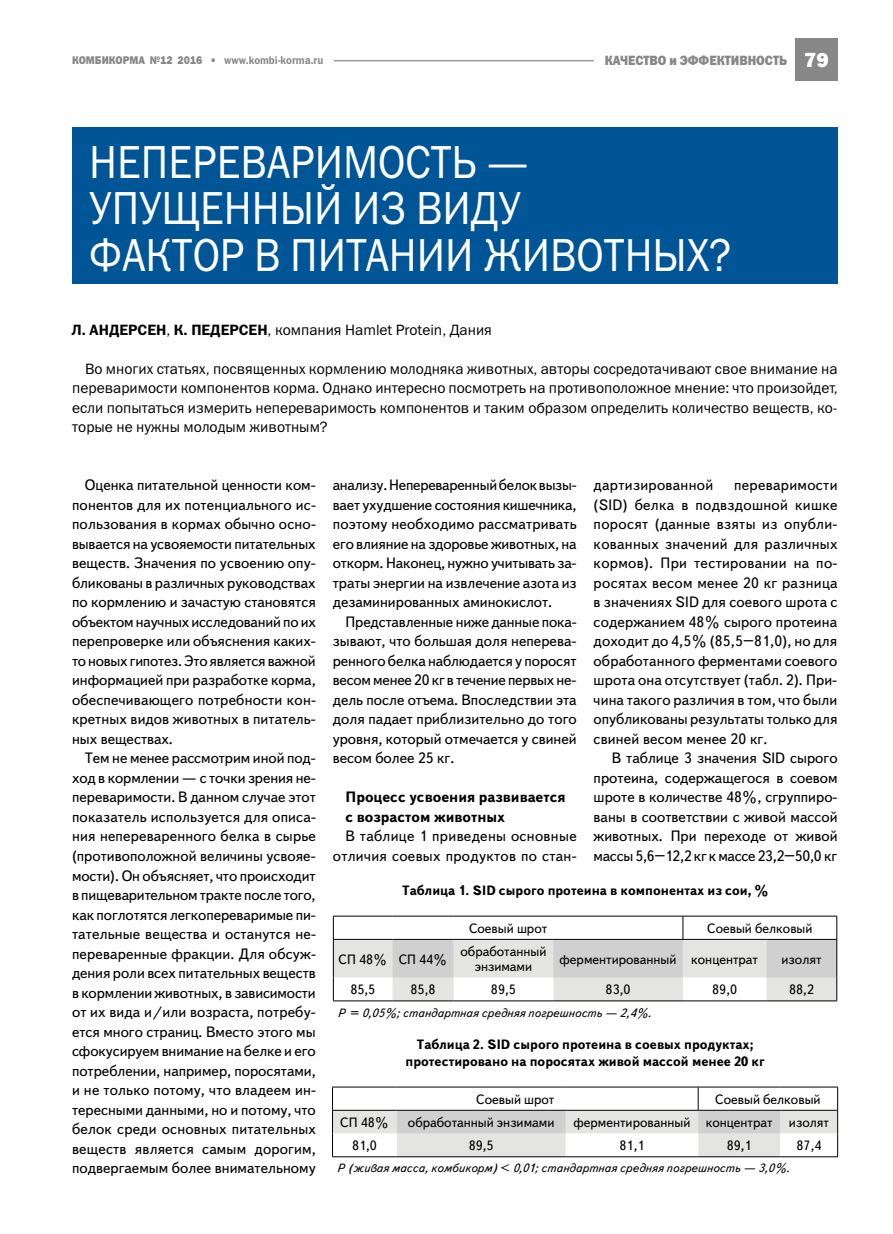
<style>
.page{position:relative;width:893px;height:1234px;background:#fff}
.page>*{position:absolute;margin:0;border:0;box-sizing:border-box;transform-origin:0 0}
.t1{font:46.5px/46.5px "Franklin Gothic Book C";color:#fff;scale:.9 1}
.t2{font:15px/19.5px "Text Book C";color:#000;text-align:justify}
.t3{font:15px/19.5px "Franklin Gothic Book C";color:#000;text-align:justify}
.t4{font:15px/19.5px "Text Book C";letter-spacing:.02em;color:#000;text-align:right}
.t5{font:700 15px/19.5px "Text Book C";color:#000}
.t6{font:13.5px/15px "Text Book C";color:#000;text-align:center}
.t7{font:700 13.5px/16.5px "Text Book C";color:#000;text-align:center}
.t8{font:13.5px "Franklin Gothic Heavy C";color:#878787;scale:.9 1}
.t9{font:italic 12px "Text Book C";color:#000}
.t10{font:11.25px "Franklin Gothic Demi C";color:#878787;scale:.9 1}
.t11{font:11.25px "Franklin Gothic Heavy C";color:#878787;scale:.9 1}
.s1{font-family:"Franklin Gothic Heavy C"}
.s2{font-family:"Franklin Gothic";font-weight:800;font-size:21px;color:#fff}
.s3{font-family:"Franklin Gothic Demi ITC"}
.s4{font-family:"Franklin Gothic Demi C"}
</style>
<div class="page">
<div style="left:795px;top:38px;width:43px;height:43px;background:#878787"></div>
<hr style="left:334px;top:60px;width:260px;height:1px;background:#9d9c9c">
<div style="left:72px;top:128px;width:766px;height:156px;background:#005597"></div>
<hr style="left:333px;top:915px;width:59px;height:1px;background:#000">
<hr style="left:392px;top:915px;width:62px;height:1px;background:#000">
<hr style="left:454px;top:915px;width:99px;height:1px;background:#000">
<hr style="left:553px;top:915px;width:130px;height:1px;background:#000">
<hr style="left:683px;top:915px;width:83px;height:1px;background:#000">
<hr style="left:766px;top:915px;width:71px;height:1px;background:#000">
<svg style="left:333px;top:916px;width:504px;height:84px"></svg>
<hr style="left:333px;top:1000px;width:59px;height:1px;background:#000">
<hr style="left:392px;top:1000px;width:62px;height:1px;background:#000">
<hr style="left:454px;top:1000px;width:99px;height:1px;background:#000">
<hr style="left:553px;top:1000px;width:130px;height:1px;background:#000">
<hr style="left:683px;top:1000px;width:83px;height:1px;background:#000">
<hr style="left:766px;top:1000px;width:71px;height:1px;background:#000">
<hr style="left:332px;top:1086px;width:65px;height:1px;background:#000">
<hr style="left:397px;top:1086px;width:169px;height:1px;background:#000">
<hr style="left:566px;top:1086px;width:132px;height:1px;background:#000">
<hr style="left:698px;top:1086px;width:82px;height:1px;background:#000">
<hr style="left:780px;top:1086px;width:58px;height:1px;background:#000">
<svg style="left:332px;top:1087px;width:506px;height:69px"></svg>
<hr style="left:332px;top:1156px;width:65px;height:1px;background:#000">
<hr style="left:397px;top:1156px;width:169px;height:1px;background:#000">
<hr style="left:566px;top:1156px;width:132px;height:1px;background:#000">
<hr style="left:698px;top:1156px;width:82px;height:1px;background:#000">
<hr style="left:780px;top:1156px;width:58px;height:1px;background:#000">
<p class="t11" style="left:72px;top:54px;width:42px">КОМБИКО</p>
<p class="t10" style="left:123px;top:54px;width:224px"><span class="s1">РМА №12 2016 •</span> www.kombi-korma.ru</p>
<p class="t8" style="left:605px;top:53px;width:250px">качество и эффективность <span class="s2">79</span></p>
<h1 class="t1" style="left:89px;top:138px;width:715px">НЕПЕРЕВАРИМОСТЬ —<br>УПУЩЕННЫЙ ИЗ ВИДУ<br>ФАКТОР В ПИТАНИИ ЖИВОТНЫХ?</h1>
<p class="t3" style="left:72px;top:319px;width:422px"><span class="s3">Л. АНДЕРСЕН</span>, <span class="s4">К. ПЕДЕРСЕН</span>, компания Hamlet Protein, Дания</p>
<p class="t3" style="left:72px;top:359px;width:767px;text-indent:13px">Во многих статьях, посвященных кормлению молодняка животных, авторы сосредотачивают свое внимание на переваримости компонентов корма. Однако интересно посмотреть на противоположное мнение: что произойдет, если попытаться измерить непереваримость компонентов и таким образом определить количество веществ, ко&shy;торые не нужны молодым животным?</p>
<p class="t2" style="left:72px;top:475px;width:245px;text-indent:13px">Оценка питательной ценности ком&shy;понентов для их потенциального ис&shy;пользования в кормах обычно осно&shy;вывается на усвояемости питательных веществ. Значения по усвоению опу&shy;бликованы в различных руководствах по кормлению и зачастую становятся объектом научных исследований по их перепроверке или объяснения каких&shy;то новых гипотез. Это является важной информацией при разработке корма, обеспечивающего потребности кон&shy;кретных видов животных в питатель&shy;ных веществах.</p>
<p class="t2" style="left:72px;top:748px;width:245px;text-indent:13px">Тем не менее рассмотрим иной под&shy;ход в кормлении — с точки зрения не&shy;переваримости. В данном случае этот показатель используется для описа&shy;ния непереваренного белка в сырье (противоположной величины усвояе&shy;мости). Он объясняет, что происходит в пищеварительном тракте после того, как поглотятся легкопереваримые пи&shy;тательные вещества и останутся не&shy;переваренные фракции. Для обсуж&shy;дения роли всех питательных веществ в кормлении животных, в зависимости от их вида и/или возраста, потребу&shy;ется много страниц. Вместо этого мы сфокусируем внимание на белке и его потреблении, например, поросятами, и не только потому, что владеем ин&shy;тересными данными, но и потому, что белок среди основных питательных веществ является самым дорогим, подвергаемым более внимательному</p>
<p class="t2" style="left:333px;top:475px;width:245px">анализу. Непереваренный белок вызы&shy;вает ухудшение состояния кишечника, поэтому необходимо рассматривать его влияние на здоровье животных, на откорм. Наконец, нужно учитывать за&shy;траты энергии на извлечение азота из дезаминированных аминокислот.</p>
<p class="t2" style="left:333px;top:612px;width:245px;text-indent:13px">Представленные ниже данные пока&shy;зывают, что большая доля неперева&shy;ренного белка наблюдается у поросят весом менее 20 кг в течение первых не&shy;дель после отъема. Впоследствии эта доля падает приблизительно до того уровня, который отмечается у свиней весом более 25 кг.</p>
<p class="t5" style="left:346px;top:787px;width:222px">Процесс усвоения развивается с возрастом животных</p>
<p class="t4" style="left:333px;top:826px;width:245px">В таблице 1 приведены основные отличия соевых продуктов по стан-</p>
<p class="t4" style="left:594px;top:475px;width:121px">дартизированной</p>
<p class="t2" style="left:594px;top:475px;width:245px;text-indent:141px">переваримости (SID) белка в подвздошной кишке поросят (данные взяты из опубли&shy;кованных значений для различных кормов). При тестировании на по&shy;росятах весом менее 20 кг разница в значениях SID для соевого шрота с содержанием 48% сырого протеина доходит до 4,5% (85,5–81,0), но для обработанного ферментами соевого шрота она отсутствует (табл. 2). При&shy;чина такого различия в том, что были опубликованы результаты только для свиней весом менее 20 кг.</p>
<p class="t2" style="left:594px;top:748px;width:245px;text-indent:18px">В таблице 3 значения SID сырого протеина, содержащегося в соевом шроте в количестве 48%, сгруппиро&shy;ваны в соответствии с живой массой животных. При переходе от живой массы 5,6–12,2 кг к массе 23,2–50,0 кг</p>
<p class="t7" style="left:402px;top:881px;width:367px">Таблица 1. SID сырого протеина в компонентах из сои, %</p>
<p class="t6" style="left:469px;top:920px;width:80px">Соевый шрот</p>
<p class="t6" style="left:707px;top:920px;width:107px">Соевый белковый</p>
<p class="t6" style="left:338px;top:951px;width:110px">СП 48% СП 44%</p>
<p class="t6" style="left:460px;top:944px;width:87px">обработанный энзимами</p>
<p class="t6" style="left:560px;top:951px;width:200px">ферментированный концентрат</p>
<p class="t6" style="left:782px;top:951px;width:41px">изолят</p>
<p class="t6" style="left:350px;top:982px;width:26px">85,5</p>
<p class="t6" style="left:411px;top:982px;width:26px">85,8</p>
<p class="t6" style="left:491px;top:982px;width:26px">89,5</p>
<p class="t6" style="left:606px;top:982px;width:26px">83,0</p>
<p class="t6" style="left:712px;top:982px;width:26px">89,0</p>
<p class="t6" style="left:789px;top:982px;width:26px">88,2</p>
<p class="t9" style="left:338px;top:1005px;width:315px">P = 0,05%; стандартная средняя погрешность — 2,4%.</p>
<p class="t7" style="left:406px;top:1035px;width:361px">Таблица 2. SID сырого протеина в соевых продуктах; протестировано на поросятах живой массой менее 20 кг</p>
<p class="t6" style="left:476px;top:1091px;width:80px">Соевый шрот</p>
<p class="t6" style="left:715px;top:1091px;width:107px">Соевый белковый</p>
<p class="t6" style="left:340px;top:1114px;width:50px">СП 48%</p>
<p class="t6" style="left:408px;top:1114px;width:148px">обработанный энзимами</p>
<p class="t6" style="left:573px;top:1114px;width:257px">ферментированный концентрат изолят</p>
<p class="t6" style="left:352px;top:1138px;width:26px">81,0</p>
<p class="t6" style="left:469px;top:1138px;width:26px">89,5</p>
<p class="t6" style="left:620px;top:1138px;width:26px">81,1</p>
<p class="t6" style="left:727px;top:1138px;width:26px">89,1</p>
<p class="t6" style="left:796px;top:1138px;width:26px">87,4</p>
<p class="t9" style="left:337px;top:1161px;width:455px">Р (живая масса, комбикорм) &lt; 0,01; стандартная средняя погрешность — 3,0%.</p>
</div>
